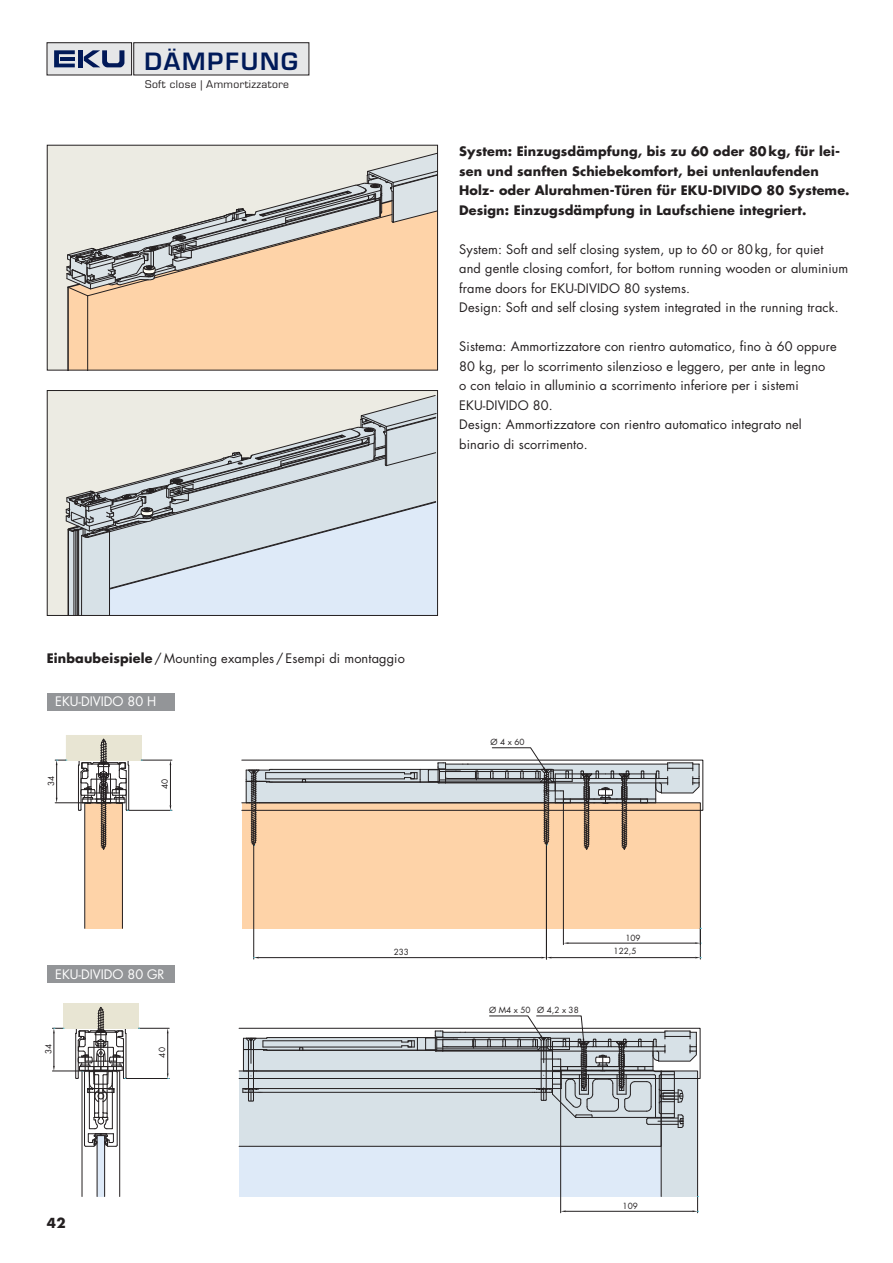
<style>
.page{position:relative;width:893px;height:1263px;background:#fff}
.page>*{position:absolute;margin:0;border:0;box-sizing:border-box;transform-origin:0 0}
.t1{font:600 23.25px "Eurostile";letter-spacing:.08em;color:#001a59}
.t2{font:700 13.5px "Futura Std";color:#231f20}
.t3{font:12.75px/19.5px "Futura Std";letter-spacing:.01em;color:#231f20}
.t4{font:700 12.75px/19.5px "Futura Std";letter-spacing:.01em;color:#231f20}
.t5{font:12.75px "Futura Std";color:#fff}
.t6{font:10.2px "Eurostile";letter-spacing:.04em;color:#231f20}
.t7{font:8.25px "Futura";color:#231f20}
.s1{font-weight:700}
</style>
<div class="page">
<div style="left:97px;top:1136px;width:8px;height:61px;background:#deeaf8"></div>
<hr style="left:63px;top:1028px;width:75px;height:1px;background:#231f20">
<div style="left:97px;top:1135px;width:8px;height:62px;border:1px solid #231f20"></div>
<hr style="left:82px;top:1071px;width:1px;height:126px;background:#231f20">
<hr style="left:119px;top:1071px;width:1px;height:126px;background:#231f20">
<div style="left:63px;top:1003px;width:75px;height:25px;background:#e8e5d3"></div>
<hr style="left:138px;top:1028px;width:31px;height:1px;background:#231f20">
<hr style="left:125px;top:1078px;width:44px;height:1px;background:#231f20">
<hr style="left:167px;top:1033px;width:1px;height:40px;background:#231f20">
<hr style="left:52px;top:1071px;width:30px;height:1px;background:#231f20">
<hr style="left:54px;top:1033px;width:1px;height:33px;background:#231f20">
<svg style="left:52px;top:1028px;width:12px;height:5px"></svg>
<svg style="left:242px;top:1015px;width:456px;height:198px"></svg>
<svg style="left:75px;top:1007px;width:52px;height:140px"></svg>
<div style="left:47px;top:145px;width:390px;height:225px;background:#ecebe3"></div>
<div style="left:69px;top:297px;width:367px;height:72px;background:#fed3a8"></div>
<hr style="left:87px;top:296px;width:1px;height:74px;background:#231f20">
<hr style="left:67px;top:287px;width:2px;height:83px;background:#231f20">
<svg style="left:66px;top:153px;width:370px;height:144px"></svg>
<div style="left:47px;top:145px;width:391px;height:226px;border:1px solid #231f20"></div>
<div style="left:47px;top:391px;width:390px;height:224px;background:#ecebe3"></div>
<svg style="left:65px;top:395px;width:371px;height:219px"></svg>
<div style="left:47px;top:390px;width:391px;height:226px;border:1px solid #231f20"></div>
<div style="left:47px;top:43px;width:85px;height:32px;background:#e6e7e8"></div>
<div style="left:78px;top:50px;width:5px;height:17px;background:#021958"></div>
<svg style="left:84px;top:50px;width:40px;height:17px"></svg>
<svg style="left:54px;top:50px;width:21px;height:17px"></svg>
<hr style="left:60px;top:57px;width:15px;height:4px;background:#001a59">
<div style="left:134px;top:43px;width:175px;height:32px;background:#e6e7e8"></div>
<div style="left:47px;top:694px;width:127px;height:17px;background:#939598"></div>
<div style="left:47px;top:966px;width:127px;height:17px;background:#939598"></div>
<div style="left:85px;top:803px;width:37px;height:125px;background:#fed3a8"></div>
<div style="left:242px;top:802px;width:458px;height:127px;background:#fed3a8"></div>
<hr style="left:84px;top:803px;width:1px;height:125px;background:#231f20">
<hr style="left:122px;top:803px;width:1px;height:125px;background:#231f20">
<hr style="left:563px;top:803px;width:1px;height:142px;background:#231f20">
<hr style="left:568px;top:943px;width:127px;height:1px;background:#231f20">
<hr style="left:700px;top:928px;width:1px;height:31px;background:#231f20">
<hr style="left:551px;top:957px;width:144px;height:1px;background:#231f20">
<svg style="left:695px;top:928px;width:6px;height:17px"></svg>
<hr style="left:546px;top:845px;width:1px;height:114px;background:#231f20">
<hr style="left:253px;top:845px;width:1px;height:114px;background:#231f20">
<hr style="left:259px;top:957px;width:282px;height:1px;background:#231f20">
<hr style="left:141px;top:760px;width:31px;height:1px;background:#231f20">
<hr style="left:127px;top:810px;width:45px;height:1px;background:#231f20">
<hr style="left:170px;top:765px;width:1px;height:40px;background:#231f20">
<svg style="left:246px;top:747px;width:453px;height:103px"></svg>
<svg style="left:55px;top:735px;width:87px;height:115px"></svg>
<h1 class="t1" style="left:144px;top:52px;width:155px">DÄMPFUNG</h1>
<p class="t6" style="left:145px;top:80px;width:145px">Soft close | Ammortizzatore</p>
<p class="t4" style="left:459px;top:143px;width:392px">System: Einzugsdämpfung, bis zu 60 oder 80 kg, für lei&shy;sen und sanften Schiebekomfort, bei untenlaufenden Holz- oder Alurahmen-Türen für EKU-DIVIDO 80 Systeme.<br>Design: Einzugsdämpfung in Laufschiene integriert.</p>
<p class="t3" style="left:459px;top:240px;width:390px">System: Soft and self closing system, up to 60 or 80 kg, for quiet<br>and gentle closing comfort, for bottom running wooden or aluminium frame doors for EKU-DIVIDO 80 systems.<br>Design: Soft and self closing system integrated in the running track.</p>
<p class="t3" style="left:459px;top:337px;width:379px">Sistema: Ammortizzatore con rientro automatico, fino à 60 oppure 80 kg, per lo scorrimento silenzioso e leggero, per ante in legno<br>o con telaio in alluminio a scorrimento inferiore per i sistemi EKU-DIVIDO 80.<br>Design: Ammortizzatore con rientro automatico integrato nel binario di scorrimento.</p>
<p class="t3" style="left:47px;top:649px;width:359px"><span class="s1">Einbaubeispiele</span> /Mounting examples/Esempi di montaggio</p>
<p class="t5" style="left:55px;top:696px;width:102px">EKU-DIVIDO 80 H</p>
<p class="t7" style="left:47px;top:786px;width:12px;rotate:-90deg">34</p>
<p class="t7" style="left:161px;top:789px;width:12px;rotate:-90deg">40</p>
<p class="t7" style="left:490px;top:738px;width:36px">Ø 4 x 60</p>
<p class="t7" style="left:625px;top:934px;width:17px">109</p>
<p class="t5" style="left:55px;top:968px;width:111px">EKU-DIVIDO 80 GR</p>
<p class="t7" style="left:45px;top:1054px;width:12px;rotate:-90deg">34</p>
<p class="t2" style="left:47px;top:1217px;width:20px">42</p>
<p class="t7" style="left:158px;top:1058px;width:12px;rotate:-90deg">40</p>
<p class="t7" style="left:394px;top:948px;width:17px">233</p>
<p class="t7" style="left:613px;top:947px;width:24px">122,5</p>
<p class="t7" style="left:537px;top:1006px;width:43px">Ø 4,2 x 38</p>
<p class="t7" style="left:489px;top:1007px;width:43px">Ø M4 x 50</p>
<p class="t7" style="left:622px;top:1202px;width:17px">109</p>
</div>
